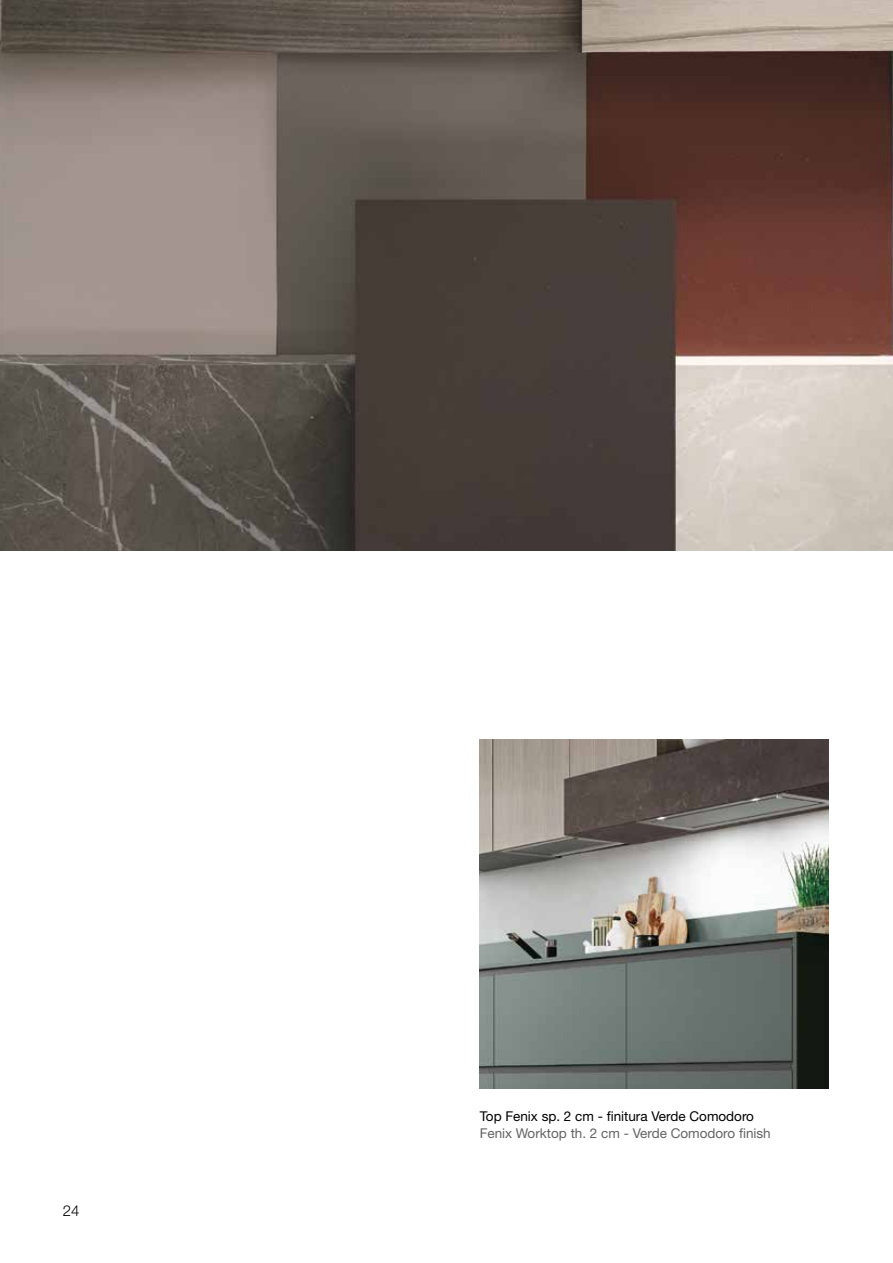
<style>
.page{position:relative;width:893px;height:1263px;background:#fff}
.page>*{position:absolute;margin:0;border:0;box-sizing:border-box;transform-origin:0 0}
.t1{font:300 15px "Helvetica Neue LT Std";color:#000}
.t2{font:13.5px "Helvetica Neue LT Std";color:#646363}
.t3{font:13.5px "Helvetica Neue LT Std";color:#000}
</style>
<div class="page">
<img style="left:480px;top:740px;width:348px;height:349px">
<img style="left:0;top:0;width:893px;height:551px">
<p class="t1" style="left:63px;top:1202px;width:18px">24</p>
<p class="t3" style="left:480px;top:1108px;width:276px">Top Fenix sp. 2 cm - finitura Verde Comodoro</p>
<p class="t2" style="left:480px;top:1125px;width:293px">Fenix Worktop th. 2 cm - Verde Comodoro finish</p>
</div>
